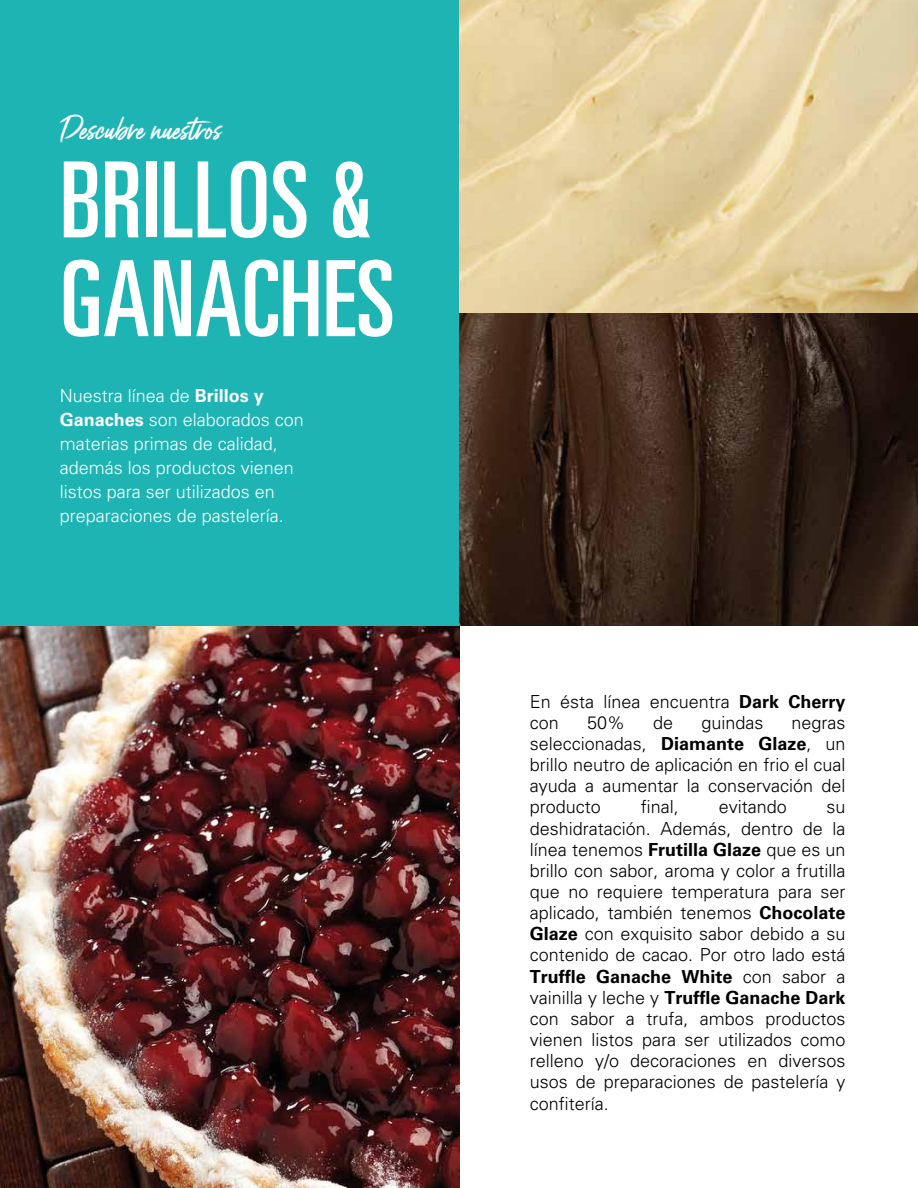
<style>
.page{position:relative;width:918px;height:1188px;background:#fff}
.page>*{position:absolute;margin:0;border:0;box-sizing:border-box;transform-origin:0 0}
.t1{font:ultra-condensed 105.15px/98.7px "Univers LT Std";letter-spacing:.005em;color:#fff}
.t2{font:30px "Gotcha";color:#fff}
.t3{font:300 18px/21.1px "Univers LT Std";color:#010101;text-align:justify}
.t4{font:300 18px/24.2px "Univers LT Std";color:#fff}
.s1{font-weight:700}
</style>
<div class="page">
<img style="left:0;top:625px;width:459px;height:563px">
<img style="left:459px;top:313px;width:459px;height:312px">
<img style="left:459px;top:0;width:459px;height:313px">
<div style="left:0;top:0;width:459px;height:625px;background:#1fb4b4"></div>
<h2 class="t2" style="left:60px;top:109px;width:163px">Descubre nuestros</h2>
<h1 class="t1" style="left:60px;top:150px;width:337px">BRILLOS &amp;<br>GANACHES</h1>
<p class="t4" style="left:60px;top:383px;width:246px">Nuestra línea de <span class="s1">Brillos y<br>Ganaches</span> son elaborados con materias primas de calidad, además los productos vienen listos para ser utilizados en preparaciones de pastelería.</p>
<p class="t3" style="left:530px;top:691px;width:317px">En ésta línea encuentra <span class="s1">Dark Cherry </span>con</p>
<p class="t3" style="left:587px;top:712px;width:40px">50%</p>
<p class="t3" style="left:653px;top:712px;width:22px">de</p>
<p class="t3" style="left:701px;top:712px;width:64px">guindas</p>
<p class="t3" style="left:530px;top:712px;width:317px;text-indent:262px">negras seleccionadas, <span class="s1">Diamante Glaze</span>, un brillo neutro de aplicación en frio el cual ayuda a aumentar la conservación del producto</p>
<p class="t3" style="left:641px;top:796px;width:40px">final,</p>
<p class="t3" style="left:719px;top:796px;width:70px">evitando</p>
<p class="t3" style="left:530px;top:796px;width:317px;text-indent:297px">su deshidratación. Además, dentro de la línea tenemos <span class="s1">Frutilla Glaze</span> que es un brillo con sabor, aroma y color a frutilla que no requiere temperatura para ser aplicado, también tenemos <span class="s1">Chocolate Glaze</span> con exquisito sabor debido a su contenido de cacao. Por otro lado está <span class="s1">Truffle Ganache White</span> con sabor a vainilla y leche y <span class="s1">Truffle Ganache Dark </span>con sabor a trufa, ambos productos vienen listos para ser utilizados como relleno y/o decoraciones en diversos usos de preparaciones de pastelería y confitería.</p>
</div>
